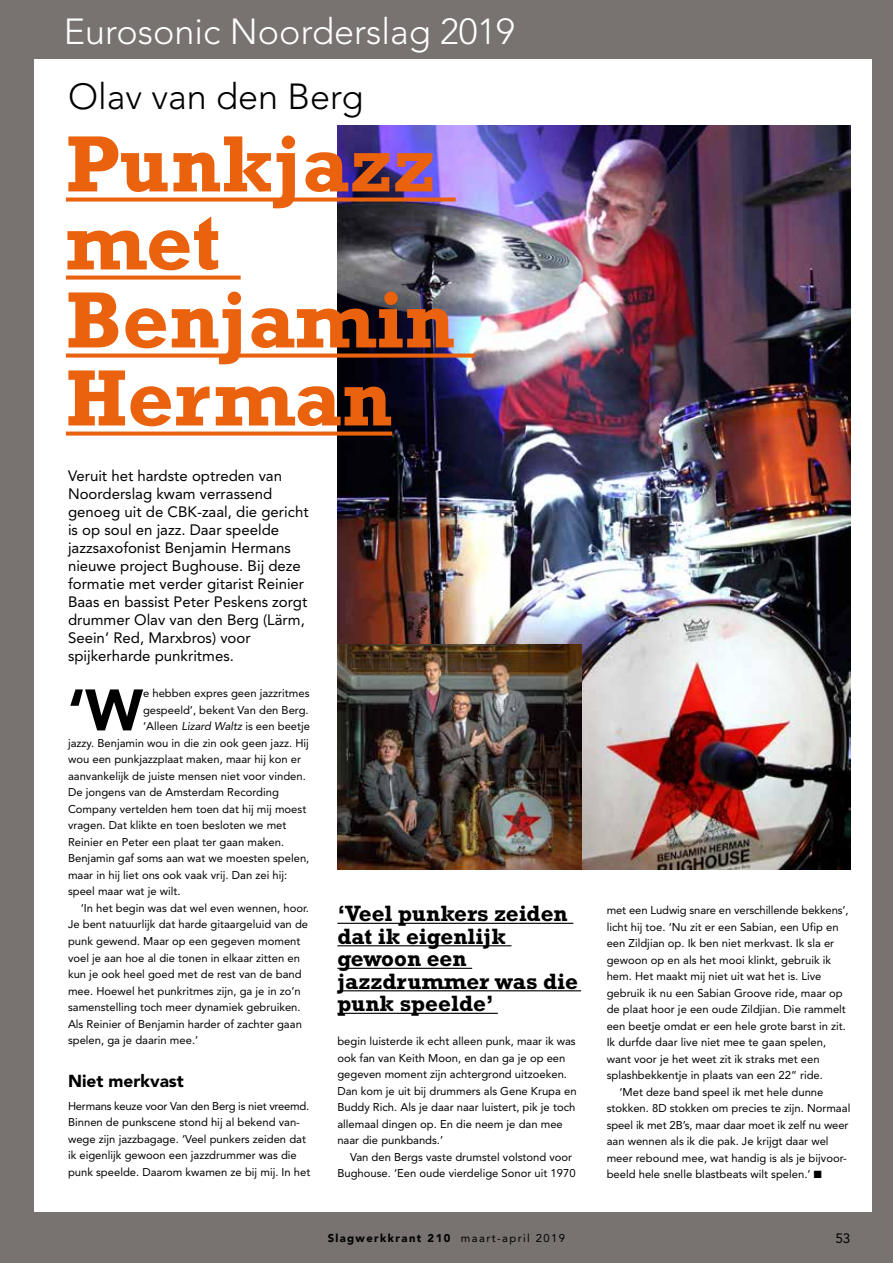
<style>
.page{position:relative;width:893px;height:1263px;background:#787270}
.page>*{position:absolute;margin:0;border:0;box-sizing:border-box;transform-origin:0 0}
.t1{font:700 81px/78px "Rockwell Std";color:#ea620e}
.t2{font:900 57.9px "Avenir LT Std";color:#000}
.t3{font:300 36px "Avenir LT Std";color:#fff}
.t4{font:300 36px "Avenir LT Std";color:#000}
.t5{font:700 22.5px/22.5px "Rockwell Std";color:#000}
.t6{font:900 17.25px "Avenir LT Std";color:#000}
.t7{font:15px/18px "Avenir LT Std";color:#000}
.t8{font:13.5px "Avenir LT Std";color:#000}
.t9{font:11.25px/16.5px "Avenir LT Std";color:#000}
.t10{font:900 11.25px "Avenir LT Std";letter-spacing:.125em;color:#000}
.s1{font-style:italic}
.s2{font-weight:400}
</style>
<div class="page">
<div style="left:34px;top:60px;width:838px;height:1152px;background:#fff"></div>
<img style="left:337px;top:125px;width:513px;height:744px">
<div style="left:66px;top:197px;width:390px;height:5px;background:#ea620e"></div>
<div style="left:66px;top:275px;width:175px;height:5px;background:#ea620e"></div>
<div style="left:66px;top:353px;width:409px;height:5px;background:#ea620e"></div>
<div style="left:66px;top:431px;width:326px;height:5px;background:#ea620e"></div>
<hr style="left:337px;top:923px;width:236px;height:1px;background:#000">
<hr style="left:337px;top:945px;width:174px;height:1px;background:#000">
<hr style="left:337px;top:968px;width:135px;height:1px;background:#000">
<hr style="left:337px;top:990px;width:244px;height:1px;background:#000">
<hr style="left:337px;top:1013px;width:161px;height:1px;background:#000">
<img style="left:337px;top:644px;width:244px;height:225px">
<h3 class="t3" style="left:64px;top:11px;width:453px">Eurosonic Noorderslag 2019</h3>
<h3 class="t4" style="left:68px;top:75px;width:297px">Olav van den Berg</h3>
<h1 class="t1" style="left:66px;top:124px;width:390px">Punkjazz met<br>Benjamin<br>Herman</h1>
<p class="t7" style="left:68px;top:466px;width:242px">Veruit het hardste optreden van<br>Noorderslag kwam verrassend genoeg uit de CBK-zaal, die gericht is op soul en jazz. Daar speelde jazzsaxofonist Benjamin Hermans nieuwe project Bughouse. Bij deze formatie met verder gitarist Reinier<br>Baas en bassist Peter Peskens zorgt drummer Olav van den Berg (Lärm,<br>Seein’ Red, Marxbros) voor spijkerharde punkritmes.</p>
<h2 class="t2" style="left:68px;top:675px;width:76px">‘W</h2>
<p class="t9" style="left:143px;top:685px;width:168px">e hebben expres geen jazzritmes</p>
<p class="t9" style="left:143px;top:702px;width:167px">gespeeld’, bekent Van den Berg.</p>
<p class="t9" style="left:143px;top:718px;width:169px">‘Alleen <span class="s1">Lizard Waltz</span> is een beetje</p>
<p class="t9" style="left:68px;top:735px;width:242px">jazzy. Benjamin wou in die zin ook geen jazz. Hij</p>
<p class="t9" style="left:68px;top:751px;width:235px">wou een punkjazzplaat maken, maar hij kon er</p>
<p class="t9" style="left:68px;top:768px;width:239px">aanvankelijk de juiste mensen niet voor vinden.</p>
<p class="t9" style="left:68px;top:784px;width:212px">De jongens van de Amsterdam Recording</p>
<p class="t9" style="left:68px;top:801px;width:240px">Company vertelden hem toen dat hij mij moest</p>
<p class="t9" style="left:68px;top:817px;width:220px">vragen. Dat klikte en toen besloten we met</p>
<p class="t9" style="left:68px;top:834px;width:218px">Reinier en Peter een plaat ter gaan maken.</p>
<p class="t9" style="left:68px;top:850px;width:243px">Benjamin gaf soms aan wat we moesten spelen,</p>
<p class="t9" style="left:68px;top:867px;width:221px">maar in hij liet ons ook vaak vrij. Dan zei hij:</p>
<p class="t9" style="left:68px;top:883px;width:114px">speel maar wat je wilt.</p>
<p class="t9" style="left:81px;top:900px;width:230px">‘In het begin was dat wel even wennen, hoor.</p>
<p class="t9" style="left:68px;top:916px;width:242px">Je bent natuurlijk dat harde gitaargeluid van de</p>
<p class="t9" style="left:68px;top:933px;width:234px">punk gewend. Maar op een gegeven moment</p>
<p class="t9" style="left:68px;top:949px;width:233px">voel je aan hoe al die tonen in elkaar zitten en</p>
<p class="t9" style="left:68px;top:966px;width:235px">kun je ook heel goed met de rest van de band</p>
<p class="t9" style="left:68px;top:982px;width:234px">mee. Hoewel het punkritmes zijn, ga je in zo’n</p>
<p class="t9" style="left:68px;top:999px;width:234px">samenstelling toch meer dynamiek gebruiken.</p>
<p class="t9" style="left:68px;top:1015px;width:235px">Als Reinier of Benjamin harder of zachter gaan</p>
<p class="t9" style="left:68px;top:1032px;width:132px">spelen, ga je daarin mee.’</p>
<h3 class="t6" style="left:68px;top:1071px;width:117px">Niet merkvast</h3>
<p class="t9" style="left:68px;top:1098px;width:244px">Hermans keuze voor Van den Berg is niet vreemd.<br>Binnen de punkscene stond hij al bekend van&shy;wege zijn jazzbagage. ‘Veel punkers zeiden dat ik eigenlijk gewoon een jazzdrummer was die punk speelde. Daarom kwamen ze bij mij. In het</p>
<h3 class="t5" style="left:337px;top:902px;width:242px">‘Veel punkers zeiden dat ik eigenlijk gewoon een jazzdrummer was die punk speelde’</h3>
<p class="t9" style="left:337px;top:1033px;width:241px">begin luisterde ik echt alleen punk, maar ik was ook fan van Keith Moon, en dan ga je op een gegeven moment zijn achtergrond uitzoeken.<br>Dan kom je uit bij drummers als Gene Krupa en Buddy Rich. Als je daar naar luistert, pik je toch allemaal dingen op. En die neem je dan mee naar die punkbands.’</p>
<p class="t9" style="left:337px;top:1148px;width:240px;text-indent:13px">Van den Bergs vaste drumstel volstond voor<br>Bughouse. ‘Een oude vierdelige Sonor uit 1970</p>
<p class="t9" style="left:607px;top:902px;width:244px">met een Ludwig snare en verschillende bekkens’,</p>
<p class="t9" style="left:607px;top:919px;width:233px">licht hij toe. ‘Nu zit er een Sabian, een Ufip en</p>
<p class="t9" style="left:607px;top:935px;width:229px">een Zildjian op. Ik ben niet merkvast. Ik sla er</p>
<p class="t9" style="left:607px;top:952px;width:226px">gewoon op en als het mooi klinkt, gebruik ik</p>
<p class="t9" style="left:607px;top:968px;width:216px">hem. Het maakt mij niet uit wat het is. Live</p>
<p class="t9" style="left:607px;top:985px;width:238px">gebruik ik nu een Sabian Groove ride, maar op</p>
<p class="t9" style="left:607px;top:1001px;width:241px">de plaat hoor je een oude Zildjian. Die rammelt</p>
<p class="t9" style="left:607px;top:1018px;width:241px">een beetje omdat er een hele grote barst in zit.</p>
<p class="t9" style="left:607px;top:1034px;width:221px">Ik durfde daar live niet mee te gaan spelen,</p>
<p class="t9" style="left:607px;top:1051px;width:215px">want voor je het weet zit ik straks met een</p>
<p class="t9" style="left:607px;top:1067px;width:218px">splashbekkentje in plaats van een 22” ride.</p>
<p class="t9" style="left:619px;top:1084px;width:206px">‘Met deze band speel ik met hele dunne</p>
<p class="t9" style="left:607px;top:1100px;width:245px">stokken. 8D stokken om precies te zijn. Normaal</p>
<p class="t9" style="left:607px;top:1117px;width:243px">speel ik met 2B’s, maar daar moet ik zelf nu weer</p>
<p class="t9" style="left:607px;top:1133px;width:223px">aan wennen als ik die pak. Je krijgt daar wel</p>
<p class="t9" style="left:607px;top:1150px;width:242px">meer rebound mee, wat handig is als je bijvoor-</p>
<p class="t9" style="left:607px;top:1166px;width:217px">beeld hele snelle blastbeats wilt spelen.’ ■</p>
<p class="t10" style="left:328px;top:1231px;width:239px">Slagwerkkrant 210 <span class="s2">maart-april 2019</span></p>
<p class="t8" style="left:835px;top:1231px;width:17px">53</p>
</div>
